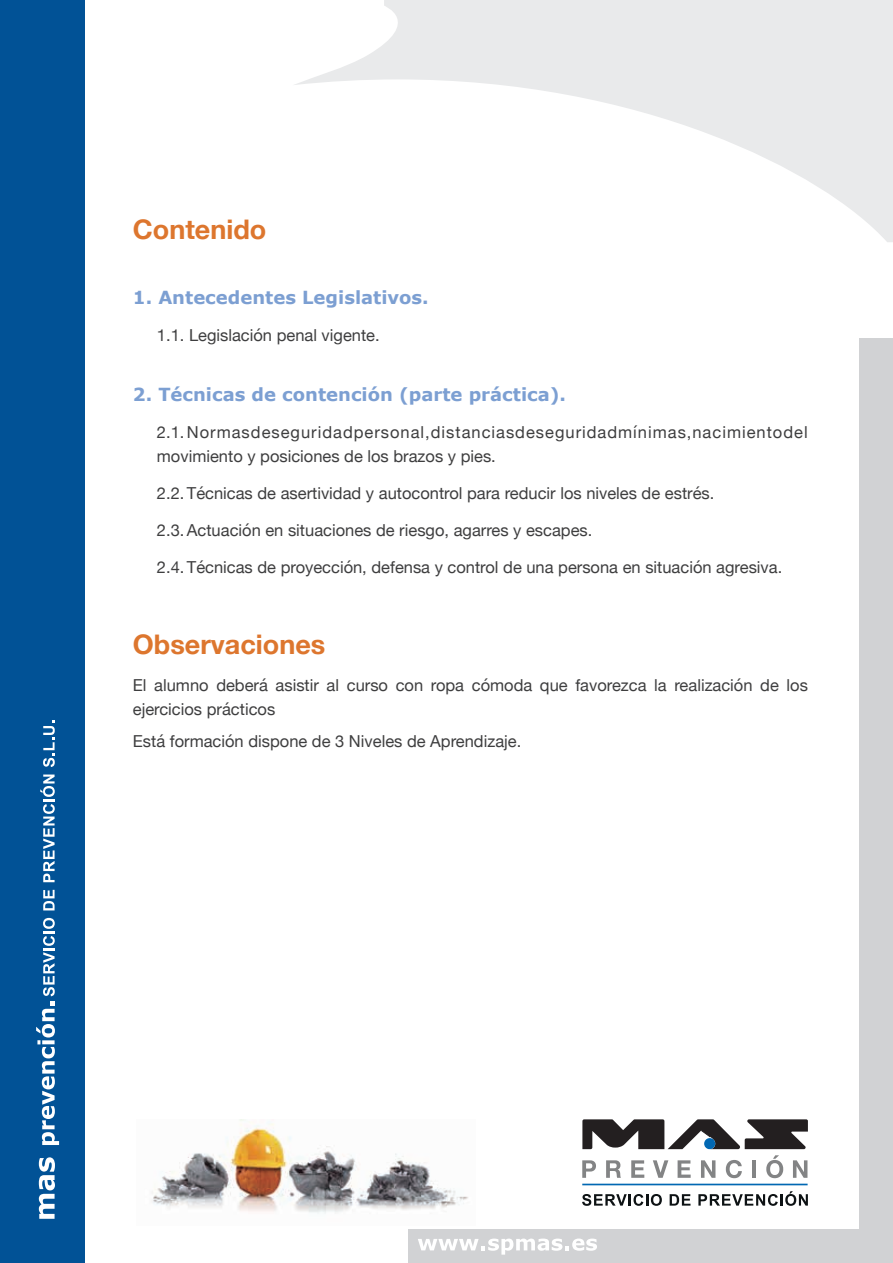
<style>
.page{position:relative;width:893px;height:1263px;background:#fff}
.page>*{position:absolute;margin:0;border:0;box-sizing:border-box;transform-origin:0 0}
.t1{font:700 27px "Helvetica Neue";color:#dd762e}
.t2{font:700 18px "Verdana";color:#7c9fd2}
.t3{font:16.5px/24px "Helvetica Neue";color:#3e3e3f}
.t4{font:16.5px/24px "Helvetica Neue";letter-spacing:.06em;color:#3e3e3f}
</style>
<div class="page">
<svg style="left:294px;top:0;width:599px;height:242px"></svg>
<div style="left:0;top:0;width:85px;height:1263px;background:#015296"></div>
<svg style="left:39px;top:1157px;width:16px;height:62px"></svg>
<svg style="left:36px;top:918px;width:23px;height:227px"></svg>
<svg style="left:43px;top:890px;width:12px;height:20px"></svg>
<svg style="left:40px;top:774px;width:15px;height:108px"></svg>
<svg style="left:43px;top:721px;width:12px;height:46px"></svg>
<div style="left:859px;top:338px;width:34px;height:925px;background:#d1d2d4"></div>
<div style="left:408px;top:1229px;width:485px;height:34px;background:#d1d2d4"></div>
<svg style="left:418px;top:1238px;width:179px;height:16px"></svg>
<img style="left:152px;top:1119px;width:316px;height:95px">
<svg style="left:582px;top:1160px;width:14px;height:18px"></svg>
<svg style="left:606px;top:1160px;width:15px;height:18px"></svg>
<svg style="left:631px;top:1160px;width:13px;height:18px"></svg>
<svg style="left:653px;top:1160px;width:15px;height:18px"></svg>
<svg style="left:678px;top:1160px;width:13px;height:18px"></svg>
<svg style="left:701px;top:1160px;width:14px;height:18px"></svg>
<svg style="left:726px;top:1160px;width:16px;height:18px"></svg>
<hr style="left:752px;top:1160px;width:4px;height:18px;background:#838485">
<svg style="left:766px;top:1155px;width:17px;height:23px"></svg>
<svg style="left:793px;top:1160px;width:14px;height:18px"></svg>
<svg style="left:582px;top:1194px;width:80px;height:12px"></svg>
<svg style="left:670px;top:1194px;width:20px;height:11px"></svg>
<svg style="left:698px;top:1191px;width:110px;height:15px"></svg>
<hr style="left:582px;top:1184px;width:226px;height:1px;background:#0168b3">
<svg style="left:582px;top:1119px;width:226px;height:30px"></svg>
<h1 class="t1" style="left:133px;top:208px;width:135px">Contenido</h1>
<p class="t2" style="left:133px;top:285px;width:297px">1. Antecedentes Legislativos.</p>
<p class="t3" style="left:157px;top:324px;width:224px">1.1. Legislación penal vigente.</p>
<p class="t2" style="left:133px;top:382px;width:435px">2. Técnicas de contención (parte práctica).</p>
<p class="t4" style="left:157px;top:421px;width:652px">2.1. Normasdeseguridadpersonal,distanciasdeseguridadmínimas,nacimientodel movimiento y posiciones de los brazos y pies.</p>
<p class="t3" style="left:157px;top:482px;width:559px">2.2. Técnicas de asertividad y autocontrol para reducir los niveles de estrés.</p>
<p class="t3" style="left:157px;top:519px;width:437px">2.3. Actuación en situaciones de riesgo, agarres y escapes.</p>
<p class="t3" style="left:157px;top:556px;width:627px">2.4. Técnicas de proyección, defensa y control de una persona en situación agresiva.</p>
<h1 class="t1" style="left:133px;top:623px;width:194px">Observaciones</h1>
<p class="t3" style="left:133px;top:674px;width:676px">El alumno deberá asistir al curso con ropa cómoda que favorezca la realización de los ejercicios prácticos</p>
<p class="t3" style="left:133px;top:730px;width:390px">Está formación dispone de 3 Niveles de Aprendizaje.</p>
</div>
